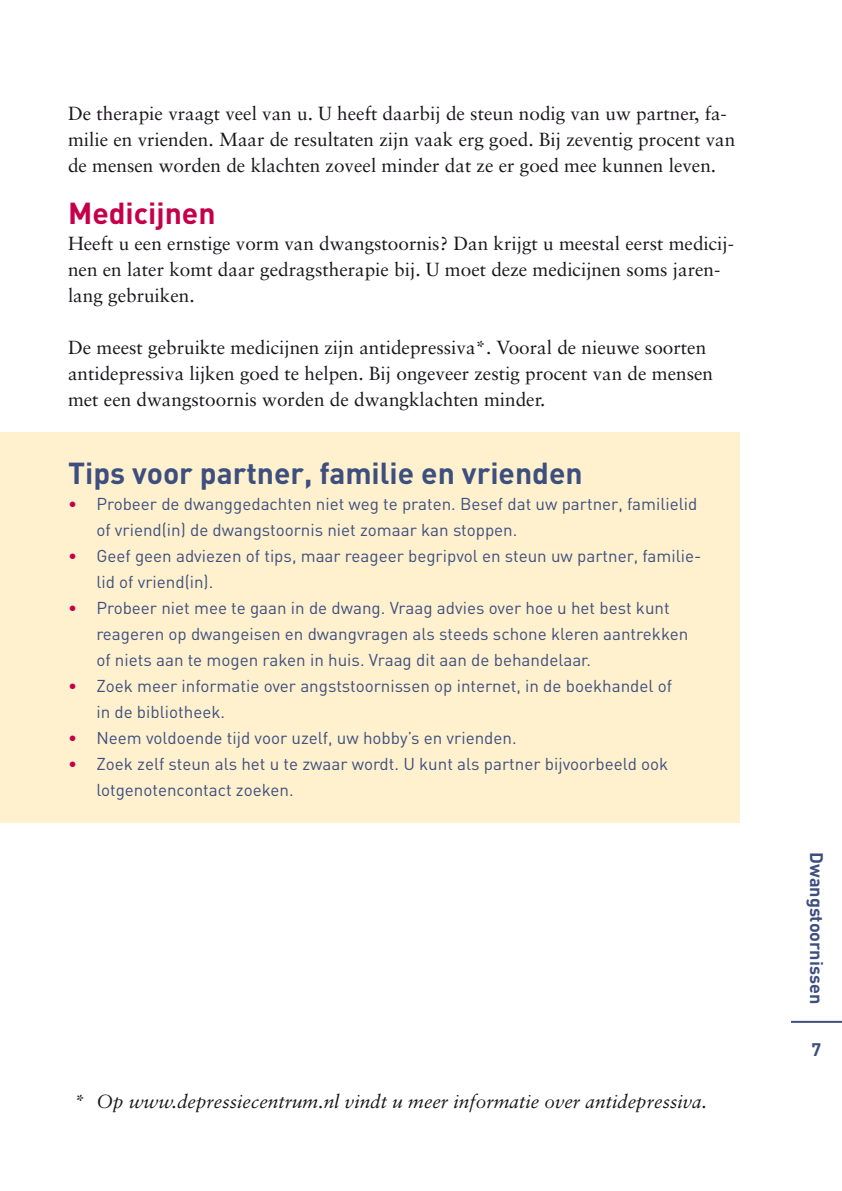
<style>
.page{position:relative;width:842px;height:1191px;background:#fff}
.page>*{position:absolute;margin:0;border:0;box-sizing:border-box;transform-origin:0 0}
.t1{font:700 30px "DIN";color:#3d4f7f}
.t2{font:700 30px "DIN";color:#c5004b}
.t3{font:19px/26px "Sabon";color:#1a171c}
.t4{font:italic 19px "Sabon";color:#1a171c}
.t5{font:700 18px "DIN";color:#3d4f7f}
.t6{font:17px/26px "DIN";color:#3d4f7f}
.s1{color:#c5004b}
</style>
<div class="page">
<hr style="left:791px;top:1020px;width:51px;height:2px;background:#3d4f7f">
<div style="left:0;top:432px;width:740px;height:390px;background:#fff1ce"></div>
<p class="t3" style="left:68px;top:100px;width:669px">De therapie vraagt veel van u. U heeft daarbij de steun nodig van uw partner, fa&shy;milie en vrienden. Maar de resultaten zijn vaak erg goed. Bij zeventig procent van de mensen worden de klachten zoveel minder dat ze er goed mee kunnen leven.</p>
<h1 class="t2" style="left:68px;top:194px;width:149px">Medicijnen</h1>
<p class="t3" style="left:68px;top:230px;width:668px">Heeft u een ernstige vorm van dwangstoornis? Dan krijgt u meestal eerst medicij&shy;nen en later komt daar gedragstherapie bij. U moet deze medicijnen soms jaren&shy;lang gebruiken.</p>
<p class="t3" style="left:68px;top:334px;width:647px">De meest gebruikte medicijnen zijn antidepressiva*. Vooral de nieuwe soorten antidepressiva lijken goed te helpen. Bij ongeveer zestig procent van de mensen met een dwangstoornis worden de dwangklachten minder.</p>
<h1 class="t1" style="left:68px;top:454px;width:516px">Tips voor partner, familie en vrienden</h1>
<p class="t6" style="left:96px;top:491px;width:602px;text-indent:-28px"><span class="s1">•</span> Probeer de dwanggedachten niet weg te praten. Besef dat uw partner, familielid of vriend(in) de dwangstoornis niet zomaar kan stoppen.</p>
<p class="t6" style="left:96px;top:543px;width:606px;text-indent:-28px"><span class="s1">•</span> Geef geen adviezen of tips, maar reageer begripvol en steun uw partner, familie&shy;lid of vriend(in).</p>
<p class="t6" style="left:96px;top:595px;width:593px;text-indent:-28px"><span class="s1">•</span> Probeer niet mee te gaan in de dwang. Vraag advies over hoe u het best kunt reageren op dwangeisen en dwangvragen als steeds schone kleren aantrekken of niets aan te mogen raken in huis. Vraag dit aan de behandelaar.</p>
<p class="t6" style="left:96px;top:673px;width:577px;text-indent:-28px"><span class="s1">•</span> Zoek meer informatie over angststoornissen op internet, in de boekhandel of in de bibliotheek.</p>
<p class="t6" style="left:68px;top:725px;width:450px"><span class="s1">•</span> Neem voldoende tijd voor uzelf, uw hobby’s en vrienden.</p>
<p class="t6" style="left:96px;top:751px;width:573px;text-indent:-28px"><span class="s1">•</span> Zoek zelf steun als het u te zwaar wordt. U kunt als partner bijvoorbeeld ook lotgenotencontact zoeken.</p>
<p class="t4" style="left:74px;top:1090px;width:635px">* Op www.depressiecentrum.nl vindt u meer informatie over antidepressiva.</p>
<p class="t5" style="left:828px;top:852px;width:153px;rotate:90deg">Dwangstoornissen</p>
<p class="t5" style="left:811px;top:1037px;width:11px">7</p>
</div>
